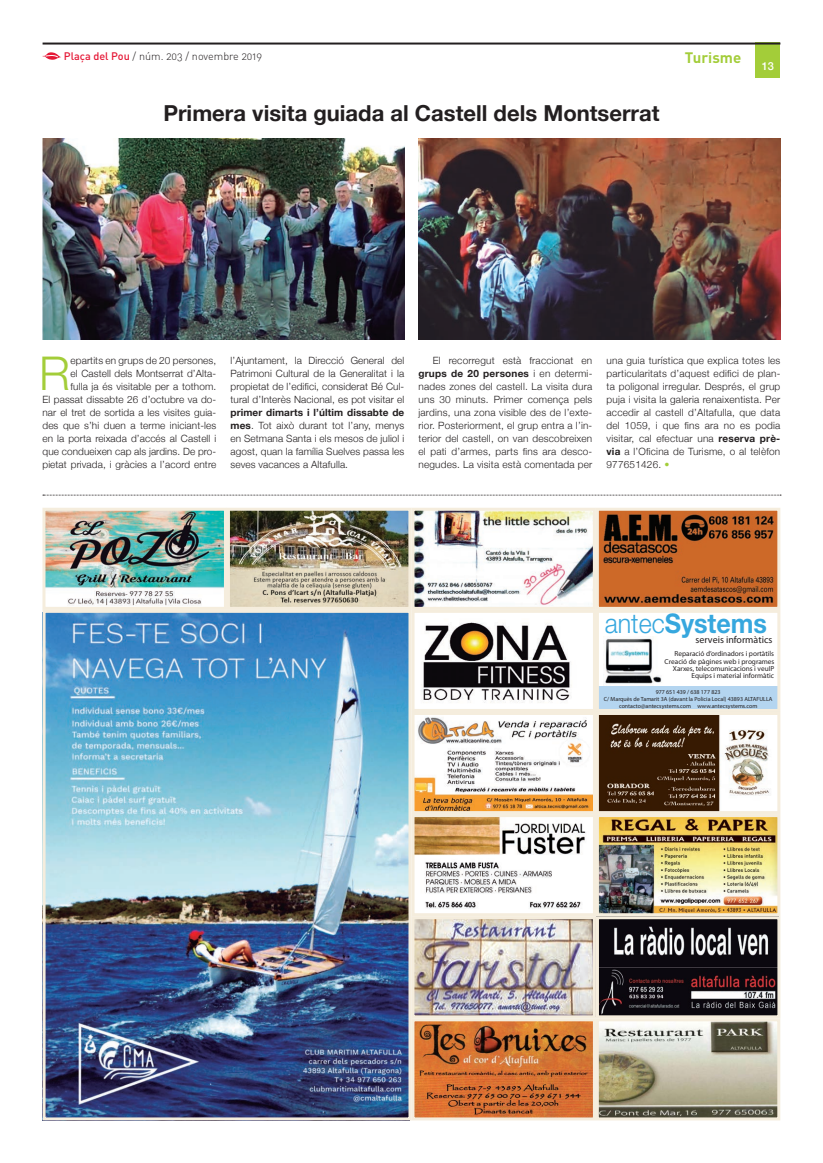
<style>
.page{position:relative;width:823px;height:1163px;background:#fff}
.page>*{position:absolute;margin:0;border:0;box-sizing:border-box;transform-origin:0 0}
.t1{font:300 46.4px "Helvetica Neue";color:#a3cd39}
.t2{font:700 27px "Helvetica Neue";color:#36a7de;scale:.93 1}
.t3{font:700 22px "Helvetica Neue";color:#231f20}
.t4{font:700 15px "DIN";color:#a3cd39}
.t5{font:500 11px "Helvetica Neue";color:#fff}
.t6{font:10.8px "DIN Light Alternate";color:#231f20}
.t7{font:300 10px/13px "Helvetica Neue";letter-spacing:.01em;color:#231f20;text-align:justify}
.t8{font:9.9px "Myriad Pro";color:#231f20}
.t9{font:7.3px/7.5px "Myriad Pro";color:#231f20;text-align:right}
.t10{font:6px/7px "Myriad Pro";color:#231f20;text-align:center}
.s1{font-family:"DIN";font-weight:500;color:#e51836}
.s2{font-weight:700}
.s3{color:#a3cd39}
.s4{font-weight:300}
</style>
<div class="page">
<svg style="left:43px;top:52px;width:18px;height:8px"></svg>
<div style="left:755px;top:43px;width:24px;height:35px;background:#a3cd39"></div>
<hr style="left:43px;top:43px;width:737px;height:2px;background:#231f20">
<img style="left:599px;top:511px;width:176px;height:94px">
<div style="left:595px;top:507px;width:184px;height:102px;border:3px solid #f5eddd"></div>
<img style="left:231px;top:511px;width:176px;height:94px">
<div style="left:227px;top:507px;width:184px;height:102px;border:3px solid #f5eddd"></div>
<img style="left:46px;top:511px;width:177px;height:94px">
<div style="left:42px;top:507px;width:185px;height:102px;border:3px solid #f5eddd"></div>
<img style="left:415px;top:511px;width:176px;height:94px">
<div style="left:411px;top:507px;width:184px;height:102px;border:3px solid #f5eddd"></div>
<img style="left:47px;top:613px;width:360px;height:503px">
<div style="left:43px;top:609px;width:368px;height:511px;border:3px solid #f5eddd"></div>
<img style="left:605px;top:638px;width:57px;height:46px">
<div style="left:596px;top:686px;width:183px;height:25px;background:#b4d5f0"></div>
<div style="left:595px;top:609px;width:184px;height:102px;border:3px solid #f5eddd"></div>
<img style="left:415px;top:717px;width:176px;height:93px">
<div style="left:411px;top:711px;width:184px;height:103px;border:3px solid #f5eddd"></div>
<img style="left:599px;top:715px;width:171px;height:95px">
<div style="left:595px;top:711px;width:184px;height:103px;border:3px solid #f5eddd"></div>
<img style="left:415px;top:818px;width:171px;height:91px">
<div style="left:411px;top:814px;width:184px;height:102px;border:3px solid #f5eddd"></div>
<img style="left:415px;top:920px;width:176px;height:94px">
<div style="left:411px;top:916px;width:184px;height:102px;border:3px solid #f5eddd"></div>
<img style="left:599px;top:818px;width:176px;height:94px">
<div style="left:595px;top:814px;width:184px;height:102px;border:3px solid #f5eddd"></div>
<img style="left:599px;top:1022px;width:176px;height:94px">
<div style="left:595px;top:1018px;width:184px;height:102px;border:3px solid #f5eddd"></div>
<img style="left:415px;top:1022px;width:176px;height:94px">
<div style="left:411px;top:1018px;width:184px;height:102px;border:3px solid #f5eddd"></div>
<img style="left:421px;top:622px;width:151px;height:81px">
<div style="left:411px;top:609px;width:184px;height:102px;border:3px solid #f5eddd"></div>
<img style="left:599px;top:920px;width:177px;height:94px">
<div style="left:595px;top:916px;width:185px;height:102px;border:3px solid #f5eddd"></div>
<img style="left:42px;top:139px;width:362px;height:200px">
<svg style="left:43px;top:494px;width:737px;height:1px"></svg>
<img style="left:418px;top:139px;width:361px;height:200px">
<p class="t6" style="left:64px;top:49px;width:199px"><span class="s1">Plaça del Pou</span> / núm. 203 / novembre 2019</p>
<h3 class="t4" style="left:684px;top:47px;width:58px">Turisme</h3>
<h3 class="t3" style="left:163px;top:96px;width:497px">Primera visita guiada al Castell dels Montserrat</h3>
<p class="t5" style="left:761px;top:57px;width:14px">13</p>
<p class="t7" style="left:42px;top:353px;width:175px;text-align:right">epartits en grups de 20 persones,<br>el Castell dels Montserrat d’Alta-<br>fulla ja és visitable per a tothom.<br>El passat dissabte 26 d’octubre va do&shy;nar el tret de sortida a les visites guia&shy;des que s’hi duen a terme iniciant-les en la porta reixada d’accés al Castell i que condueixen cap als jardins. De pro&shy;pietat privada, i gràcies a l’acord entre</p>
<p class="t7" style="left:230px;top:353px;width:175px">l’Ajuntament, la Direcció General del Patrimoni Cultural de la Generalitat i la propietat de l’edifici, considerat Bé Cul&shy;tural d’Interès Nacional, es pot visitar el</p>
<h1 class="t1" style="left:39px;top:336px;width:32px">R</h1>
<p class="t7" style="left:230px;top:405px;width:175px"><span class="s2">primer dimarts i l’últim dissabte de mes</span>. Tot això durant tot l’any, menys en Setmana Santa i els mesos de juliol i agost, quan la família Suelves passa les seves vacances a Altafulla.</p>
<p class="t7" style="left:418px;top:353px;width:175px;text-indent:14px">El recorregut està fraccionat en <span class="s2">grups de 20 persones</span> i en determi&shy;nades zones del castell. La visita dura uns 30 minuts. Primer comença pels jardins, una zona visible des de l’exte&shy;rior. Posteriorment, el grup entra a l’in&shy;terior del castell, on van descobreixen el pati d’armes, parts fins ara desco&shy;negudes. La visita està comentada per</p>
<p class="t7" style="left:606px;top:353px;width:175px">una guia turística que explica totes les particularitats d’aquest edifici de plan&shy;ta poligonal irregular. Després, el grup puja i visita la galeria renaixentista. Per accedir al castell d’Altafulla, que data del 1059, i que fins ara no es podia visitar, cal efectuar una <span class="s2">reserva prè&shy;via</span> a l’Oficina de Turisme, o al telèfon 977651426. <span class="s3">•</span></p>
<h2 class="t2" style="left:604px;top:599px;width:176px"><span class="s4">antec</span>Systems</h2>
<p class="t8" style="left:695px;top:633px;width:78px">serveis informàtics</p>
<p class="t9" style="left:664px;top:649px;width:111px">Reparació d’ordinadors i portàtils Creació de pàgines web i programes Xarxes, telecomunicacions i veuIP Equips i material informàtic</p>
<p class="t10" style="left:603px;top:688px;width:170px">977 651 439 / 638 177 823<br>C/ Marquès de Tamarit 3A (davant la Policia Local) 43893 ALTAFULLA contacto@antecsystems.com www.antecsystems.com</p>
</div>
